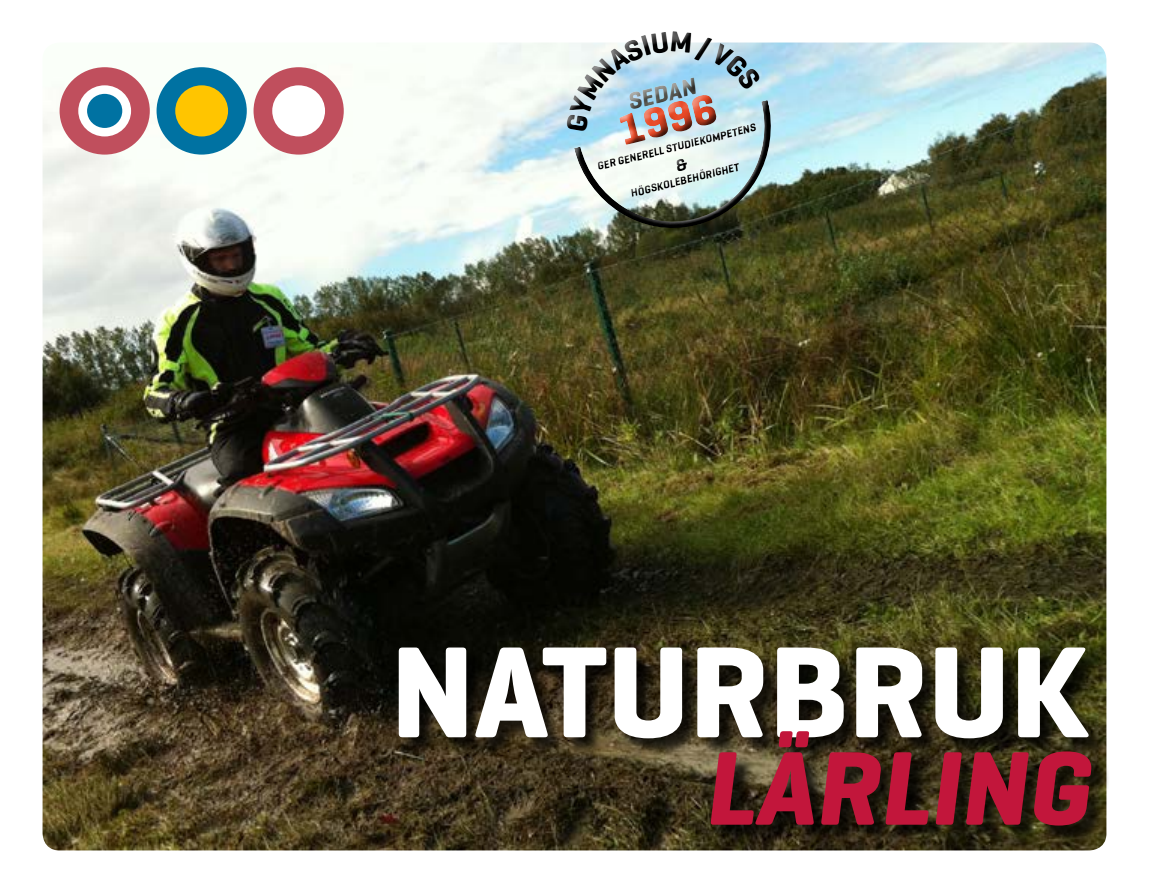
<style>
.page{position:relative;width:1149px;height:893px;background:#fff}
.page>*{position:absolute;margin:0;border:0;box-sizing:border-box;transform-origin:0 0}
.t1{font:700 132px "Geogrotesque";color:#fff}
.t2{font:italic 700 106.5px "Geogrotesque";color:#c2163b}
.t3{font:700 43.5px "Geogrotesque";color:#e84926}
.t4{font:italic 700 24px "Geogrotesque";color:#5d5d56}
.t5{font:italic 700 11.4px "Geogrotesque";color:#000}
</style>
<div class="page">
<img style="left:43px;top:43px;width:1063px;height:807px">
<div style="left:401px;top:649px;width:708px;height:195px;background:#000;opacity:.75"></div>
<svg style="left:537px;top:43px;width:5px;height:206px"></svg>
<svg style="left:542px;top:42px;width:262px;height:214px;background:#8a9c93"></svg>
<div style="left:60px;top:67px;width:90px;height:88px;background:#c04f5d;border-radius:50%"></div>
<div style="left:78px;top:85px;width:53px;height:51px;background:#fff;border-radius:50%"></div>
<div style="left:87px;top:94px;width:35px;height:34px;background:#0072a2;border-radius:50%"></div>
<div style="left:156px;top:67px;width:91px;height:88px;background:#0072a2;border-radius:50%"></div>
<div style="left:253px;top:67px;width:90px;height:88px;background:#c04f5d;border-radius:50%"></div>
<div style="left:272px;top:85px;width:53px;height:51px;background:#fff;border-radius:50%"></div>
<div style="left:175px;top:85px;width:53px;height:51px;background:#ffc500;border-radius:50%"></div>
<svg style="left:565px;top:34px;width:209px;height:198px"></svg>
<h3 class="t4" style="left:624px;top:88px;width:71px;rotate:-14deg">SEDAN</h3>
<h3 class="t3" style="left:613px;top:105px;width:101px;rotate:-14deg">1996</h3>
<p class="t5" style="left:595px;top:160px;width:164px;rotate:-14deg">GER GENERELL STUDIEKOMPETENS</p>
<p class="t5" style="left:628px;top:187px;width:113px;rotate:-14deg">HÖGSKOLEBEHÖRIGHET</p>
<h1 class="t1" style="left:390px;top:610px;width:700px">NATURBRUK</h1>
<h2 class="t2" style="left:704px;top:722px;width:386px">LÄRLING</h2>
</div>
